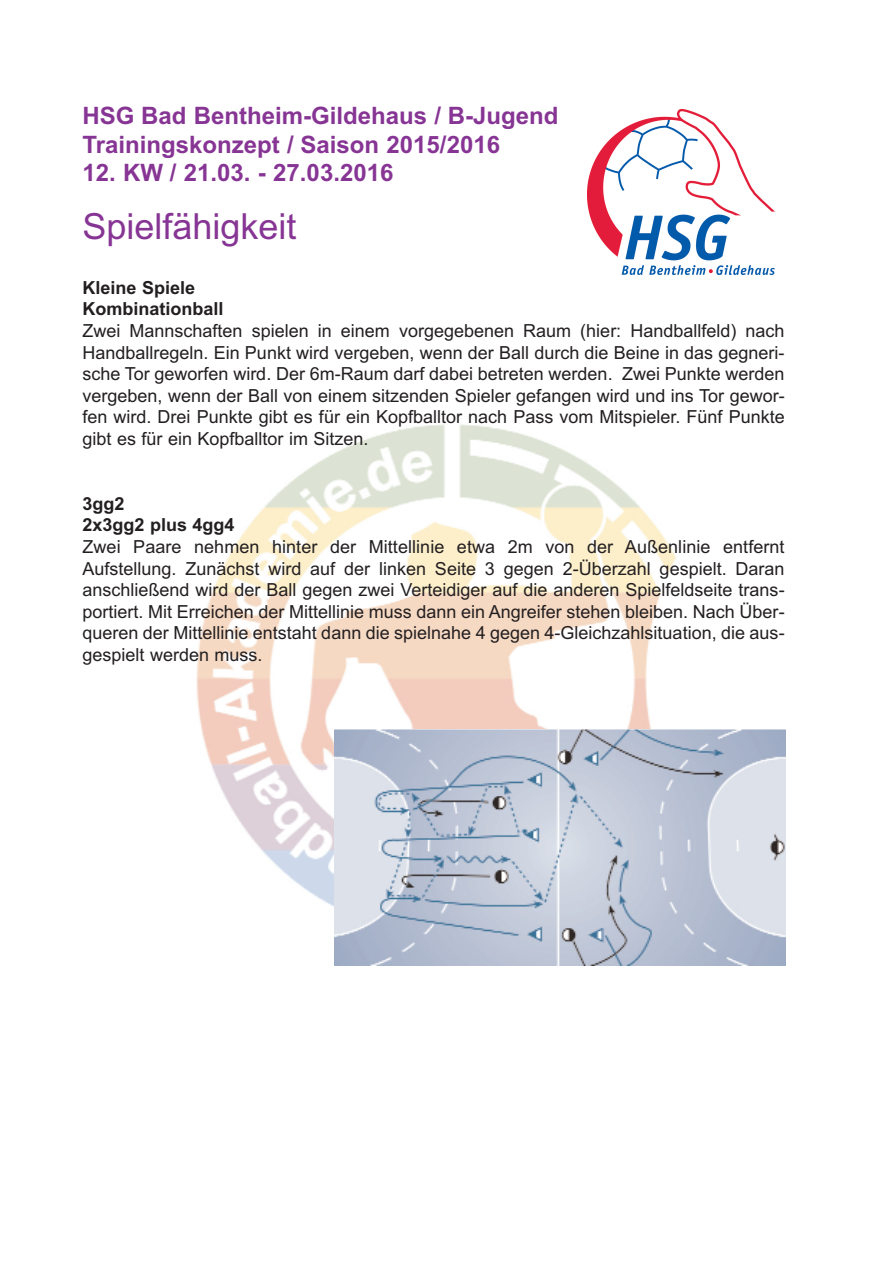
<style>
.page{position:relative;width:893px;height:1263px;background:#fff}
.page>*{position:absolute;margin:0;border:0;box-sizing:border-box;transform-origin:0 0}
.t1{font:36px "Arial";color:#873594}
.t2{font:700 24px/28.8px "Arial";color:#873594}
.t3{font:18px/21.6px "Arial";color:#231f20;text-align:justify}
.t4{font:700 18px/21.6px "Arial";color:#231f20}
</style>
<div class="page">
<img style="left:196px;top:424px;width:586px;height:542px">
<img style="left:588px;top:110px;width:187px;height:165px">
<img style="left:335px;top:729px;width:451px;height:236px">
<h2 class="t2" style="left:82px;top:102px;width:478px">HSG Bad Bentheim-Gildehaus / B-Jugend<br>Trainingskonzept / Saison 2015/2016</h2>
<h2 class="t2" style="left:82px;top:159px;width:312px">12. KW / 21.03. - 27.03.2016</h2>
<h1 class="t1" style="left:82px;top:203px;width:216px">Spielfähigkeit</h1>
<p class="t4" style="left:82px;top:277px;width:142px">Kleine Spiele<br>Kombinationball</p>
<p class="t3" style="left:82px;top:320px;width:704px">Zwei Mannschaften spielen in einem vorgegebenen Raum (hier: Handballfeld) nach Handballregeln. Ein Punkt wird vergeben, wenn der Ball durch die Beine in das gegneri&shy;sche Tor geworfen wird. Der 6m-Raum darf dabei betreten werden. Zwei Punkte werden vergeben, wenn der Ball von einem sitzenden Spieler gefangen wird und ins Tor gewor&shy;fen wird. Drei Punkte gibt es für ein Kopfballtor nach Pass vom Mitspieler. Fünf Punkte gibt es für ein Kopfballtor im Sitzen.</p>
<p class="t4" style="left:82px;top:493px;width:154px">3gg2<br>2x3gg2 plus 4gg4</p>
<p class="t3" style="left:82px;top:536px;width:704px">Zwei Paare nehmen hinter der Mittellinie etwa 2m von der Außenlinie entfernt Aufstellung. Zunächst wird auf der linken Seite 3 gegen 2-Überzahl gespielt. Daran anschließend wird der Ball gegen zwei Verteidiger auf die anderen Spielfeldseite trans&shy;portiert. Mit Erreichen der Mittellinie muss dann ein Angreifer stehen bleiben. Nach Über&shy;queren der Mittellinie entstaht dann die spielnahe 4 gegen 4-Gleichzahlsituation, die aus&shy;gespielt werden muss.</p>
</div>
